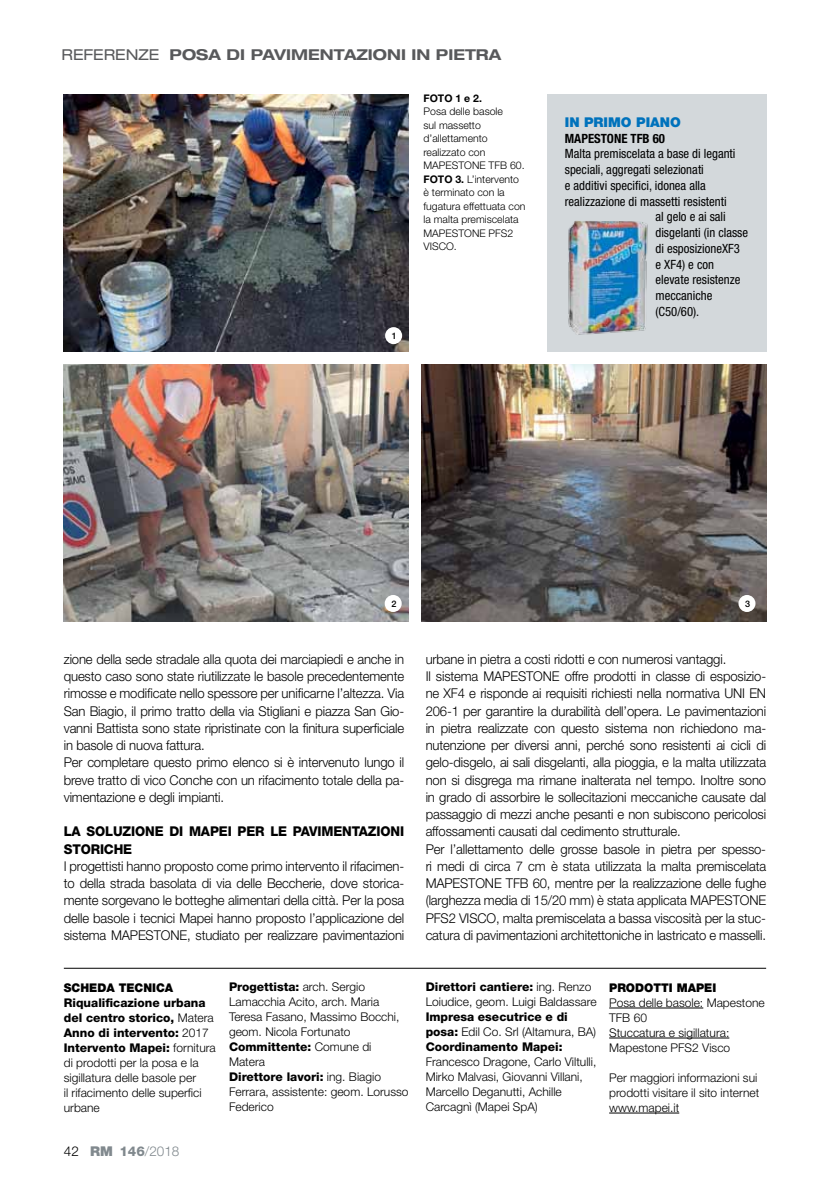
<style>
.page{position:relative;width:830px;height:1191px;background:#fff}
.page>*{position:absolute;margin:0;border:0;box-sizing:border-box;transform-origin:0 0}
.t1{font:700 expanded 15px "Helvetica Neue LT Std";color:#58595b}
.t2{font:300 13.5px/17.2px "Helvetica Neue LT Std";letter-spacing:-.01em;color:#000}
.t3{font:800 13.5px/17.2px "Helvetica Neue LT Std";letter-spacing:-.01em;color:#000}
.t4{font:300 13.5px "Helvetica Neue LT Std";color:#81898e}
.t5{font:900 13.5px "Helvetica Neue LT Std";color:#0072bc}
.t6{font:condensed 12.75px "Helvetica Neue LT Std";color:#000}
.t7{font:700 condensed 12.75px "Helvetica Neue LT Std";color:#000}
.t8{font:300 12px/15px "Helvetica Neue LT Std";color:#000}
.t9{font:800 12px/15px "Helvetica Neue LT Std";color:#000}
.t10{font:900 12px "Helvetica Neue LT Std";color:#000}
.t11{font:300 10.5px/13.5px "Helvetica Neue LT Std";color:#000}
.t12{font:700 10.5px "Helvetica Neue LT Std";color:#000}
.t13{font:500 9px "Helvetica Neue LT Std";color:#000}
.s1{font-weight:400}
.s2{font-weight:700}
.s3{font-weight:800}
.s4{color:#000}
.s5{font-weight:900}
.s6{font-weight:300}
</style>
<div class="page">
<div style="left:546px;top:94px;width:219px;height:258px;background:#d3d8db"></div>
<img style="left:64px;top:364px;width:344px;height:257px">
<img style="left:421px;top:364px;width:344px;height:257px">
<img style="left:64px;top:95px;width:344px;height:257px">
<hr style="left:609px;top:1007px;width:94px;height:1px;background:#000">
<hr style="left:609px;top:1037px;width:120px;height:1px;background:#000">
<hr style="left:609px;top:1112px;width:70px;height:1px;background:#000">
<hr style="left:64px;top:968px;width:701px;height:1px;background:#000">
<img style="left:568px;top:221px;width:80px;height:114px">
<div style="left:385px;top:327px;width:17px;height:17px;background:#fff;border-radius:50%"></div>
<div style="left:384px;top:595px;width:17px;height:17px;background:#fff;border-radius:50%"></div>
<div style="left:738px;top:595px;width:17px;height:17px;background:#fff;border-radius:50%"></div>
<p class="t1" style="left:62px;top:45px;width:441px"><span class="s1">REFERENZE</span> POSA DI PAVIMENTAZIONI IN PIETRA</p>
<p class="t12" style="left:423px;top:92px;width:60px">FOTO 1 E 2.</p>
<p class="t11" style="left:423px;top:105px;width:103px">Posa delle basole<br>sul massetto d’allettamento realizzato con<br>MAPESTONE TFB 60.<br><span class="s2">FOTO 3.</span> L’intervento è terminato con la fugatura effettuata con la malta premiscelata<br>MAPESTONE PFS2<br>VISCO.</p>
<p class="t5" style="left:564px;top:114px;width:117px">IN PRIMO PIANO</p>
<p class="t7" style="left:564px;top:130px;width:102px">MAPESTONE TFB 60</p>
<p class="t6" style="left:564px;top:146px;width:172px">Malta premiscelata a base di leganti</p>
<p class="t6" style="left:564px;top:162px;width:140px">speciali, aggregati selezionati</p>
<p class="t6" style="left:564px;top:178px;width:142px">e additivi specifici, idonea alla</p>
<p class="t6" style="left:564px;top:194px;width:163px">realizzazione di massetti resistenti</p>
<p class="t6" style="left:655px;top:209px;width:72px">al gelo e ai sali</p>
<p class="t6" style="left:655px;top:225px;width:94px">disgelanti (in classe</p>
<p class="t6" style="left:655px;top:241px;width:86px">di esposizioneXF3</p>
<p class="t6" style="left:655px;top:257px;width:60px">e XF4) e con</p>
<p class="t6" style="left:655px;top:272px;width:86px">elevate resistenze</p>
<p class="t6" style="left:655px;top:288px;width:58px">meccaniche</p>
<p class="t6" style="left:655px;top:304px;width:45px">(C50/60).</p>
<p class="t13" style="left:391px;top:330px;width:7px">1</p>
<p class="t13" style="left:391px;top:598px;width:7px">2</p>
<p class="t13" style="left:744px;top:598px;width:7px">3</p>
<p class="t2" style="left:64px;top:650px;width:342px">zione della sede stradale alla quota dei marciapiedi e anche in questo caso sono state riutilizzate le basole precedentemente rimosse e modificate nello spessore per unificarne l’altezza. Via San Biagio, il primo tratto della via Stigliani e piazza San Gio&shy;vanni Battista sono state ripristinate con la finitura superficiale in basole di nuova fattura.<br>Per completare questo primo elenco si è intervenuto lungo il breve tratto di vico Conche con un rifacimento totale della pa&shy;vimentazione e degli impianti.</p>
<p class="t3" style="left:64px;top:823px;width:342px">La soluzione di Mapei per le pavimentazioni storiche</p>
<p class="t2" style="left:64px;top:857px;width:342px;text-align:justify">I progettisti hanno proposto come primo intervento il rifacimen&shy;to della strada basolata di via delle Beccherie, dove storica&shy;mente sorgevano le botteghe alimentari della città. Per la posa delle basole i tecnici Mapei hanno proposto l’applicazione del sistema MAPESTONE, studiato per realizzare pavimentazioni</p>
<p class="t2" style="left:425px;top:650px;width:342px">urbane in pietra a costi ridotti e con numerosi vantaggi.<br>Il sistema MAPESTONE offre prodotti in classe di esposizio&shy;ne XF4 e risponde ai requisiti richiesti nella normativa UNI EN 206-1 per garantire la durabilità dell’opera. Le pavimentazioni in pietra realizzate con questo sistema non richiedono ma&shy;nutenzione per diversi anni, perché sono resistenti ai cicli di gelo-disgelo, ai sali disgelanti, alla pioggia, e la malta utilizzata non si disgrega ma rimane inalterata nel tempo. Inoltre sono in grado di assorbire le sollecitazioni meccaniche causate dal passaggio di mezzi anche pesanti e non subiscono pericolosi affossamenti causati dal cedimento strutturale.<br>Per l’allettamento delle grosse basole in pietra per spesso&shy;ri medi di circa 7 cm è stata utilizzata la malta premiscelata MAPESTONE TFB 60, mentre per la realizzazione delle fughe (larghezza media di 15/20 mm) è stata applicata MAPESTONE PFS2 VISCO, malta premiscelata a bassa viscosità per la stuc&shy;catura di pavimentazioni architettoniche in lastricato e masselli.</p>
<p class="t10" style="left:64px;top:980px;width:111px">SCHEDA TECNICA</p>
<p class="t8" style="left:64px;top:994px;width:153px"><span class="s3">Riqualificazione urbana del centro storico,</span> Matera<br><span class="s3">Anno di intervento:</span> 2017<br><span class="s3">Intervento Mapei:</span> fornitura di prodotti per la posa e la sigillatura delle basole per<br>il rifacimento delle superfici urbane</p>
<p class="t4" style="left:64px;top:1142px;width:117px"><span class="s4">42</span> <span class="s5">RM</span> <span class="s3">146</span>/2018</p>
<p class="t8" style="left:229px;top:978px;width:181px"><span class="s3">Progettista:</span> arch. Sergio<br>Lamacchia Acito, arch. Maria<br>Teresa Fasano, Massimo Bocchi, geom. Nicola Fortunato<br><span class="s3">Committente:</span> Comune di<br>Matera<br><span class="s3">Direttore lavori:</span> ing. Biagio<br>Ferrara, assistente: geom. Lorusso<br>Federico</p>
<p class="t8" style="left:425px;top:978px;width:172px"><span class="s3">Direttori cantiere:</span> ing. Renzo<br>Loiudice, geom. Luigi Baldassare</p>
<p class="t9" style="left:425px;top:1009px;width:172px">Impresa esecutrice e di posa: <span class="s6">Edil Co. Srl (Altamura, BA)<br></span>Coordinamento Mapei:</p>
<p class="t8" style="left:425px;top:1053px;width:172px">Francesco Dragone, Carlo Viltulli,<br>Mirko Malvasi, Giovanni Villani,<br>Marcello Deganutti, Achille<br>Carcagnì (Mapei SpA)</p>
<p class="t10" style="left:609px;top:980px;width:108px">PRODOTTI MAPEI</p>
<p class="t8" style="left:609px;top:994px;width:157px">Posa delle basole: Mapestone<br>TFB 60<br>Stuccatura e sigillatura:<br>Mapestone PFS2 Visco</p>
<p class="t8" style="left:609px;top:1069px;width:152px">Per maggiori informazioni sui prodotti visitare il sito internet www.mapei.it</p>
</div>
